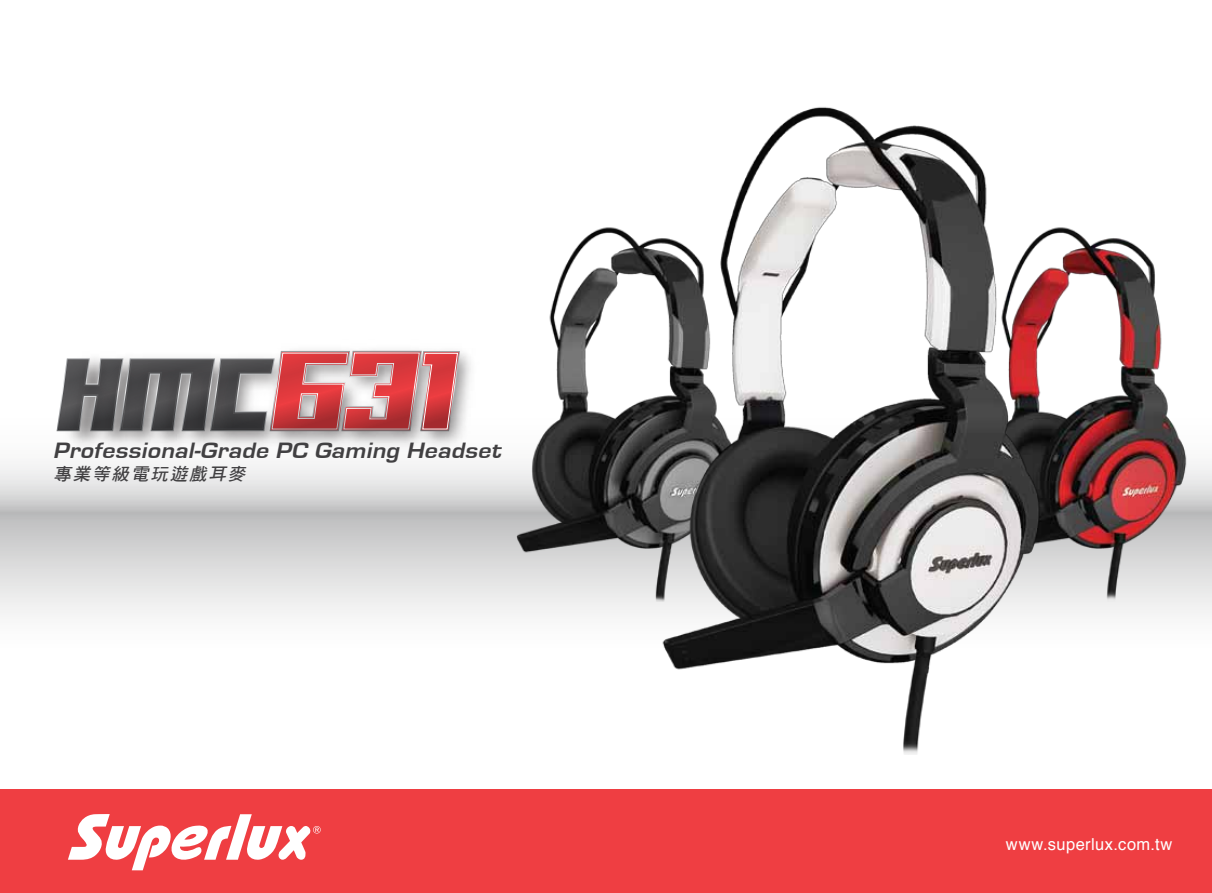
<style>
.page{position:relative;width:1212px;height:893px;background:#fff}
.page>*{position:absolute;margin:0;border:0;box-sizing:border-box;transform-origin:0 0}
.t1{font:italic 700 22.95px "Eurostile";color:#414042;scale:1.12 1}
.t2{font:italic 17.25px "DF Hei Std W7";color:#414042}
.t3{font:16.5px "Helvetica";letter-spacing:.025em;color:#fff}
</style>
<div class="page">
<div style="left:0;top:789px;width:1212px;height:104px;background:#ef3e42"></div>
<svg style="left:0;top:464px;width:1212px;height:151px"></svg>
<img style="left:504px;top:227px;width:135px;height:374px">
<img style="left:1060px;top:227px;width:138px;height:374px">
<img style="left:639px;top:107px;width:421px;height:648px">
<svg style="left:68px;top:814px;width:253px;height:56px"></svg>
<svg style="left:57px;top:351px;width:403px;height:80px"></svg>
<p class="t1" style="left:53px;top:438px;width:406px">Professional-Grade PC Gaming Headset</p>
<p class="t2" style="left:54px;top:465px;width:197px">專業等級電玩遊戲耳麥</p>
<p class="t3" style="left:1006px;top:833px;width:168px">www.superlux.com.tw</p>
</div>
